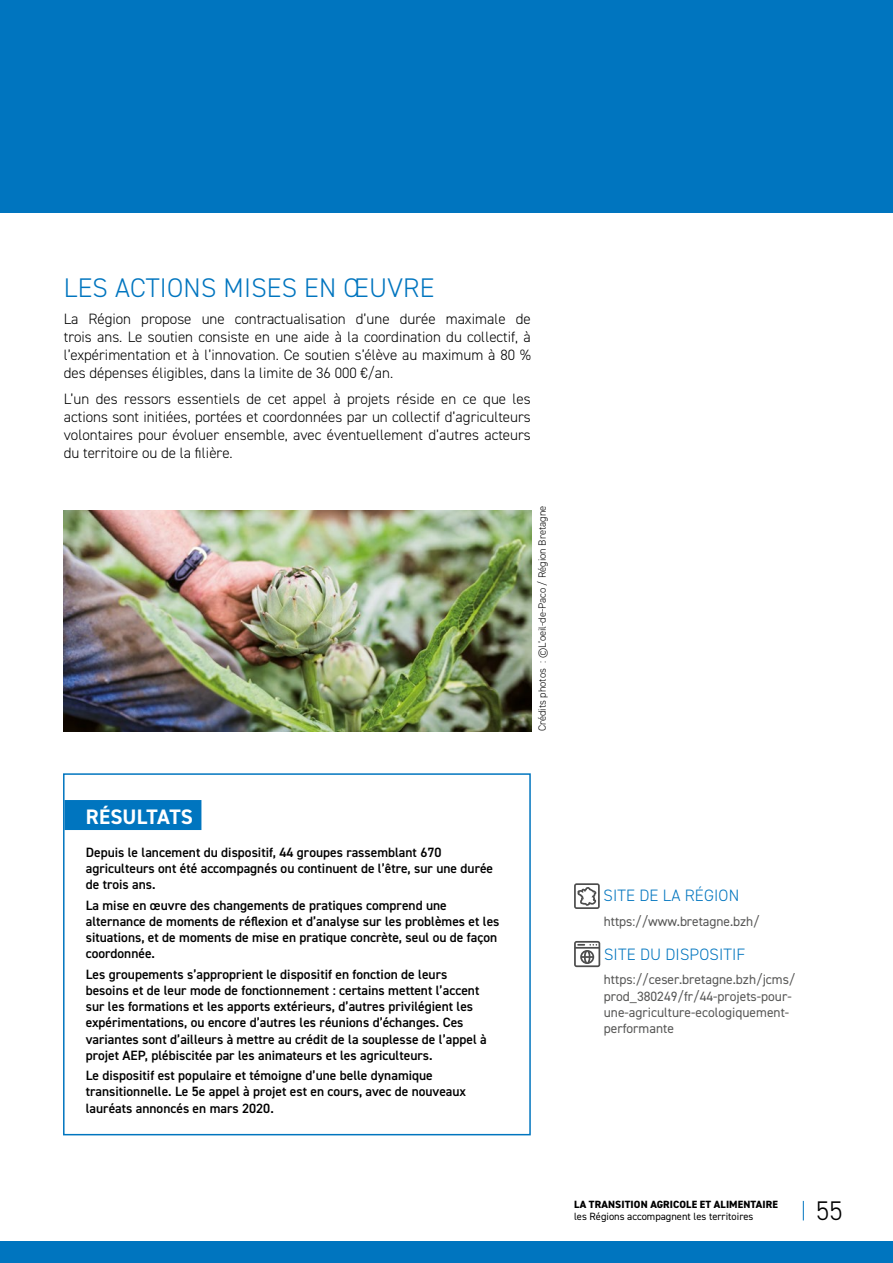
<style>
.page{position:relative;width:893px;height:1263px;background:#fff}
.page>*{position:absolute;margin:0;border:0;box-sizing:border-box;transform-origin:0 0}
.t1{font:300 27px "DIN2014";letter-spacing:.01em;color:#0075bf}
.t2{font:300 27px "DIN2014";color:#000}
.t3{font:700 21px "DIN2014";letter-spacing:.01em;color:#fff}
.t4{font:300 16.5px "DIN2014";letter-spacing:.01em;color:#0075bf}
.t5{font:300 15px/18px "DIN2014";color:#000;text-align:justify}
.t6{font:600 13.5px/16.2px "DIN2014";color:#000}
.t7{font:13.5px/16.2px "DIN2014";color:#575756}
.t8{font:300 10.5px "DIN2014";color:#000}
.t9{font:10.5px "DIN2014";color:#000}
.t10{font:800 10.5px "DIN2014";letter-spacing:.01em;color:#000}
</style>
<div class="page">
<div style="left:0;top:0;width:893px;height:213px;background:#0075bf"></div>
<div style="left:0;top:1242px;width:893px;height:21px;background:#0075bf"></div>
<svg style="left:803px;top:1201px;width:1px;height:19px"></svg>
<svg style="left:574px;top:883px;width:26px;height:26px"></svg>
<svg style="left:574px;top:941px;width:26px;height:26px"></svg>
<div style="left:65px;top:800px;width:136px;height:30px;background:#0075bf"></div>
<div style="left:63px;top:773px;width:468px;height:362px;border:2px solid #0075bf"></div>
<img style="left:64px;top:510px;width:467px;height:221px">
<h1 class="t1" style="left:64px;top:272px;width:372px">LES ACTIONS MISES EN ŒUVRE</h1>
<p class="t5" style="left:64px;top:310px;width:468px">La Région propose une contractualisation d’une durée maximale de trois ans. Le soutien consiste en une aide à la coordination du collectif, à l’expérimentation et à l’innovation. Ce soutien s’élève au maximum à 80 % des dépenses éligibles, dans la limite de 36 000 €/an.</p>
<p class="t5" style="left:64px;top:390px;width:468px">L’un des ressors essentiels de cet appel à projets réside en ce que les actions sont initiées, portées et coordonnées par un collectif d’agriculteurs volontaires pour évoluer ensemble, avec éventuellement d’autres acteurs du territoire ou de la filière.</p>
<h2 class="t3" style="left:86px;top:802px;width:109px">RÉSULTATS</h2>
<p class="t6" style="left:86px;top:844px;width:409px">Depuis le lancement du dispositif, 44 groupes rassemblant 670 agriculteurs ont été accompagnés ou continuent de l’être, sur une durée de trois ans.</p>
<p class="t6" style="left:86px;top:897px;width:415px">La mise en œuvre des changements de pratiques comprend une alternance de moments de réflexion et d’analyse sur les problèmes et les situations, et de moments de mise en pratique concrète, seul ou de façon coordonnée.</p>
<p class="t6" style="left:86px;top:966px;width:403px">Les groupements s’approprient le dispositif en fonction de leurs besoins et de leur mode de fonctionnement : certains mettent l’accent sur les formations et les apports extérieurs, d’autres privilégient les expérimentations, ou encore d’autres les réunions d’échanges. Ces variantes sont d’ailleurs à mettre au crédit de la souplesse de l’appel à projet AEP, plébiscitée par les animateurs et les agriculteurs.</p>
<p class="t6" style="left:86px;top:1067px;width:382px">Le dispositif est populaire et témoigne d’une belle dynamique transitionnelle. Le 5e appel à projet est en cours, avec de nouveaux lauréats annoncés en mars 2020.</p>
<p class="t8" style="left:536px;top:731px;width:227px;rotate:-90deg">Crédits photos : ©L’oeil-de-Paco / Région Bretagne</p>
<p class="t4" style="left:604px;top:886px;width:137px">SITE DE LA RÉGION</p>
<p class="t7" style="left:604px;top:913px;width:157px">https://www.bretagne.bzh/</p>
<p class="t4" style="left:604px;top:944px;width:143px">SITE DU DISPOSITIF</p>
<p class="t7" style="left:604px;top:971px;width:193px">https://ceser.bretagne.bzh/jcms/ prod_380249/fr/44-projets-pour&shy;une-agriculture-ecologiquement&shy;performante</p>
<p class="t10" style="left:574px;top:1198px;width:205px">LA TRANSITION AGRICOLE ET ALIMENTAIRE</p>
<p class="t9" style="left:574px;top:1210px;width:181px">les Régions accompagnent les territoires</p>
<h1 class="t2" style="left:816px;top:1195px;width:28px">55</h1>
</div>
